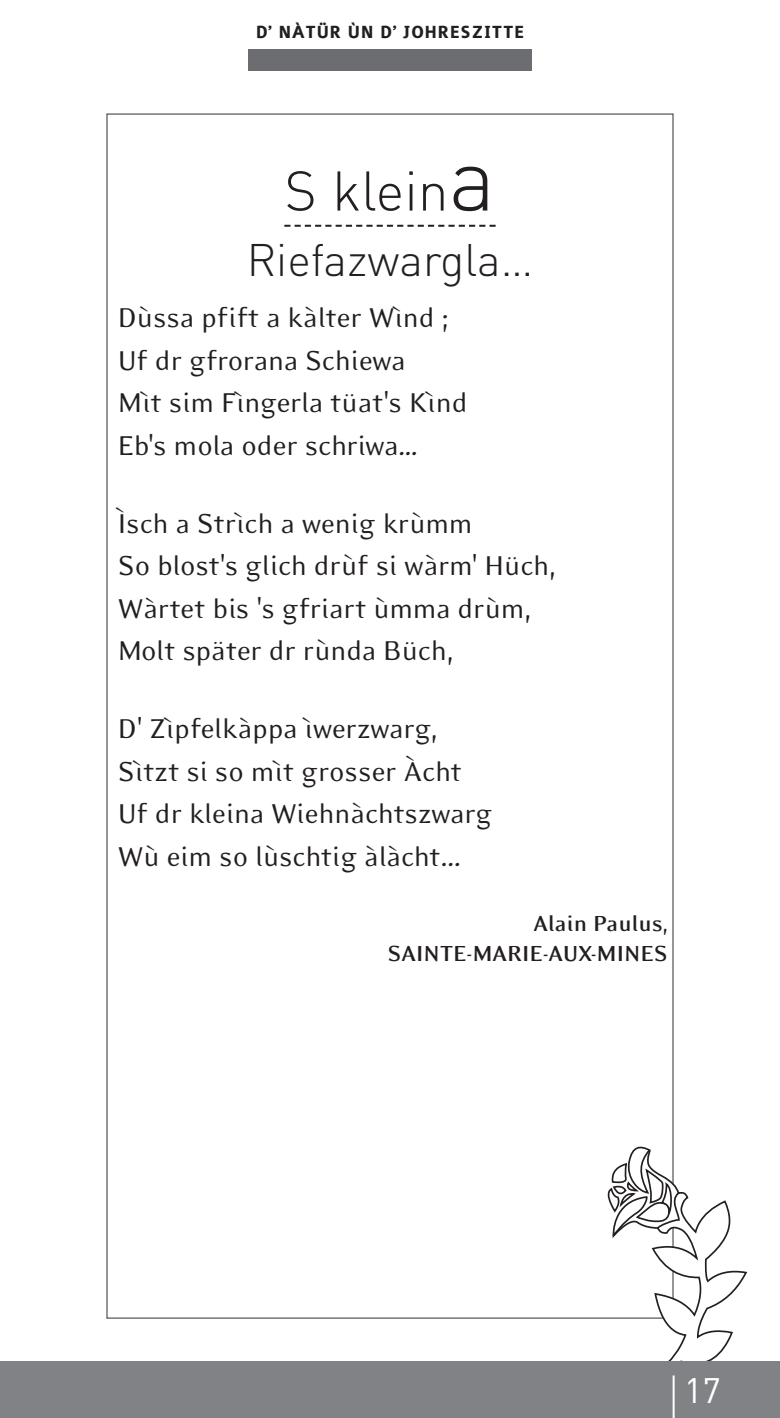
<style>
.page{position:relative;width:780px;height:1418px;background:#fff}
.page>*{position:absolute;margin:0;border:0;box-sizing:border-box;transform-origin:0 0}
.t1{font:300 55px "DIN";color:#231f20}
.t2{font:300 45px "DIN";color:#231f20}
.t3{font:35px "DIN";color:#fff}
.t4{font:31.25px/42.5px "Eidetic Modern";color:#231f20}
.t5{font:700 25px/30px "Eidetic Modern";letter-spacing:-.01em;color:#231f20;text-align:right}
.t6{font:700 22.5px "Surface";letter-spacing:.025em;color:#231f20}
.s1{font-size:90px}
</style>
<div class="page">
<div style="left:248px;top:50px;width:283px;height:21px;background:#6c6d70"></div>
<svg style="left:284px;top:225px;width:211px;height:2px"></svg>
<svg style="left:607px;top:1146px;width:140px;height:215px"></svg>
<div style="left:0;top:1361px;width:780px;height:56px;background:#808285"></div>
<hr style="left:672px;top:1375px;width:2px;height:42px;background:#fff">
<p class="t6" style="left:256px;top:17px;width:270px">D’ NÀTÜR ÙN D’ JOHRESZITTE</p>
<h1 class="t1" style="left:284px;top:159px;width:213px">S klein<span class="s1">a</span></h1>
<h2 class="t2" style="left:247px;top:234px;width:288px">Riefazwargla…</h2>
<p class="t4" style="left:118px;top:299px;width:351px">Dùssa pfift a kàlter Wìnd ;<br>Uf dr gfrorana Schiewa<br>Mìt sim Fìngerla tüat's Kìnd<br>Eb's mola oder schriwa…</p>
<p class="t4" style="left:118px;top:504px;width:439px">Ìsch a Strìch a wenig krùmm<br>So blost's glich drùf si wàrm' Hüch,<br>Wàrtet bis 's gfriart ùmma drùm,<br>Molt später dr rùnda Büch,</p>
<p class="t4" style="left:118px;top:710px;width:376px">D' Zìpfelkàppa ìwerzwarg,<br>Sìtzt si so mìt grosser Àcht<br>Uf dr kleina Wiehnàchtszwarg<br>Wù eim so lùschtig àlàcht...</p>
<p class="t5" style="left:387px;top:907px;width:282px">Alain Paulus,<br>SAINTE-MARIE-AUX-MINES</p>
<p class="t3" style="left:684px;top:1369px;width:38px">17</p>
</div>
